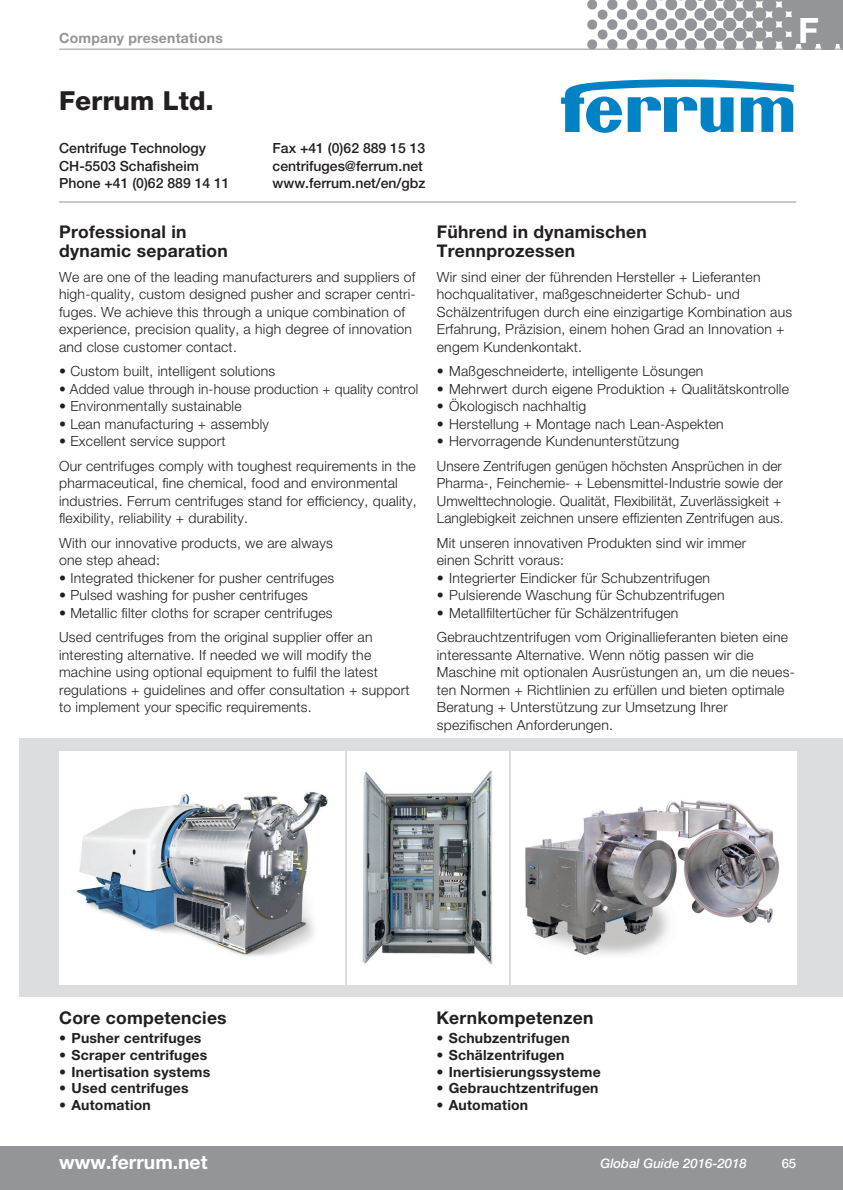
<style>
.page{position:relative;width:843px;height:1190px;background:#fff}
.page>*{position:absolute;margin:0;border:0;box-sizing:border-box;transform-origin:0 0}
.t1{font:700 35px "Helvetica Neue LT Std";color:#fff}
.t2{font:800 26.25px "Helvetica Neue LT Std";color:#231f20}
.t3{font:700 19.25px "Helvetica Neue LT Std";color:#fff}
.t4{font:700 17.5px/19.2px "Helvetica Neue LT Std";letter-spacing:.015em;color:#231f20}
.t5{font:300 14px/17.5px "Helvetica Neue LT Std";letter-spacing:.015em;color:#231f20}
.t6{font:700 14px "Helvetica Neue LT Std";letter-spacing:.015em;color:#231f20}
.t7{font:500 14px/17.5px "Helvetica Neue LT Std";color:#231f20}
.t8{font:700 14px "Helvetica Neue LT Std";letter-spacing:.015em;color:#939598}
.t9{font:italic 500 13.12px "Helvetica Neue LT Std";color:#fff}
.t10{font:500 13.12px "Helvetica Neue LT Std";color:#fff}
.s1{font-weight:700}
</style>
<div class="page">
<div style="left:0;top:1145px;width:842px;height:45px;background:#939598"></div>
<img style="left:587px;top:0;width:255px;height:49px">
<hr style="left:59px;top:49px;width:783px;height:1px;background:#939598">
<div style="left:793px;top:0;width:49px;height:44px;background:#939598"></div>
<div style="left:19px;top:739px;width:823px;height:258px;background:#dcdddf"></div>
<hr style="left:59px;top:202px;width:737px;height:1px;background:#939598">
<div style="left:59px;top:751px;width:285px;height:233px;background:#fff"></div>
<img style="left:76px;top:792px;width:252px;height:164px">
<div style="left:347px;top:751px;width:161px;height:233px;background:#fff"></div>
<img style="left:362px;top:771px;width:130px;height:193px">
<div style="left:510px;top:751px;width:286px;height:233px;background:#fff"></div>
<img style="left:525px;top:800px;width:255px;height:156px">
<svg style="left:561px;top:79px;width:232px;height:54px"></svg>
<p class="t8" style="left:59px;top:33px;width:165px">Company presentations</p>
<h1 class="t1" style="left:798px;top:18px;width:22px">F</h1>
<h2 class="t2" style="left:59px;top:91px;width:156px">Ferrum Ltd.</h2>
<p class="t7" style="left:59px;top:141px;width:172px">Centrifuge Technology<br>CH-5503 Schafisheim<br>Phone +41 (0)62 889 14 11</p>
<p class="t7" style="left:272px;top:141px;width:154px">Fax +41 (0)62 889 15 13 centrifuges@ferrum.net www.ferrum.net/en/gbz</p>
<p class="t4" style="left:59px;top:224px;width:170px">Professional in dynamic separation</p>
<p class="t5" style="left:59px;top:269px;width:358px">We are one of the leading manufacturers and suppliers of high-quality, custom designed pusher and scraper centri&shy;fuges. We achieve this through a unique combination of experience, precision quality, a high degree of innovation and close customer contact.</p>
<p class="t5" style="left:59px;top:364px;width:218px"><span class="s1">•</span> Custom built, intelligent solutions</p>
<p class="t5" style="left:59px;top:381px;width:360px"><span class="s1">•</span> Added value through in-house production + quality control</p>
<p class="t5" style="left:59px;top:399px;width:184px"><span class="s1">•</span> Environmentally sustainable</p>
<p class="t5" style="left:59px;top:416px;width:211px"><span class="s1">•</span> Lean manufacturing + assembly</p>
<p class="t5" style="left:59px;top:430px;width:358px;line-height:24.5px"><span class="s1">•</span> Excellent service support<br>Our centrifuges comply with toughest requirements in the</p>
<p class="t5" style="left:59px;top:476px;width:359px">pharmaceutical, fine chemical, food and environmental industries. Ferrum centrifuges stand for efficiency, quality, flexibility, reliability + durability.</p>
<p class="t5" style="left:59px;top:535px;width:275px">With our innovative products, we are always one step ahead:</p>
<p class="t5" style="left:59px;top:570px;width:277px"><span class="s1">•</span> Integrated thickener for pusher centrifuges</p>
<p class="t5" style="left:59px;top:588px;width:250px"><span class="s1">•</span> Pulsed washing for pusher centrifuges</p>
<p class="t5" style="left:59px;top:602px;width:315px;line-height:24.5px"><span class="s1">•</span> Metallic filter cloths for scraper centrifuges<br>Used centrifuges from the original supplier offer an</p>
<p class="t5" style="left:59px;top:647px;width:352px">interesting alternative. If needed we will modify the machine using optional equipment to fulfil the latest regulations + guidelines and offer consultation + support to implement your specific requirements.</p>
<p class="t4" style="left:437px;top:224px;width:212px">Führend in dynamischen<br>Trennprozessen</p>
<p class="t5" style="left:437px;top:269px;width:357px">Wir sind einer der führenden Hersteller + Lieferanten hochqualitativer, maßgeschneiderter Schub- und Schälzentrifugen durch eine einzigartige Kombination aus Erfahrung, Präzision, einem hohen Grad an Innovation + engem Kundenkontakt.</p>
<p class="t5" style="left:437px;top:364px;width:268px"><span class="s1">•</span> Maßgeschneiderte, intelligente Lösungen</p>
<p class="t5" style="left:437px;top:381px;width:353px"><span class="s1">•</span> Mehrwert durch eigene Produktion + Qualitätskontrolle</p>
<p class="t5" style="left:437px;top:399px;width:151px"><span class="s1">•</span> Ökologisch nachhaltig</p>
<p class="t5" style="left:437px;top:416px;width:288px"><span class="s1">•</span> Herstellung + Montage nach Lean-Aspekten</p>
<p class="t5" style="left:437px;top:430px;width:346px;line-height:24.5px"><span class="s1">•</span> Hervorragende Kundenunterstützung<br>Unsere Zentrifugen genügen höchsten Ansprüchen in der</p>
<p class="t5" style="left:437px;top:476px;width:348px">Pharma-, Feinchemie- + Lebensmittel-Industrie sowie der<br>Umwelttechnologie. Qualität, Flexibilität, Zuverlässigkeit +<br>Langlebigkeit zeichnen unsere effizienten Zentrifugen aus.</p>
<p class="t5" style="left:437px;top:535px;width:311px">Mit unseren innovativen Produkten sind wir immer einen Schritt voraus:</p>
<p class="t5" style="left:437px;top:570px;width:275px"><span class="s1">•</span> Integrierter Eindicker für Schubzentrifugen</p>
<p class="t5" style="left:437px;top:588px;width:289px"><span class="s1">•</span> Pulsierende Waschung für Schubzentrifugen</p>
<p class="t5" style="left:437px;top:602px;width:353px;line-height:24.5px"><span class="s1">•</span> Metallfiltertücher für Schälzentrifugen<br>Gebrauchtzentrifugen vom Originallieferanten bieten eine</p>
<p class="t5" style="left:437px;top:647px;width:359px">interessante Alternative. Wenn nötig passen wir die Maschine mit optionalen Ausrüstungen an, um die neues&shy;ten Normen + Richtlinien zu erfüllen und bieten optimale Beratung + Unterstützung zur Umsetzung Ihrer spezifischen Anforderungen.</p>
<p class="t4" style="left:59px;top:1010px;width:169px">Core competencies</p>
<p class="t6" style="left:59px;top:1033px;width:144px">• Pusher centrifuges</p>
<p class="t6" style="left:59px;top:1050px;width:150px">• Scraper centrifuges</p>
<p class="t6" style="left:59px;top:1066px;width:153px">• Inertisation systems</p>
<p class="t6" style="left:59px;top:1083px;width:131px">• Used centrifuges</p>
<p class="t6" style="left:59px;top:1100px;width:93px">• Automation</p>
<h3 class="t3" style="left:59px;top:1155px;width:150px">www.ferrum.net</h3>
<p class="t4" style="left:436px;top:1010px;width:158px">Kernkompetenzen</p>
<p class="t6" style="left:436px;top:1033px;width:135px">• Schubzentrifugen</p>
<p class="t6" style="left:436px;top:1050px;width:130px">• Schälzentrifugen</p>
<p class="t6" style="left:436px;top:1066px;width:166px">• Inertisierungssysteme</p>
<p class="t6" style="left:436px;top:1083px;width:164px">• Gebrauchtzentrifugen</p>
<p class="t6" style="left:436px;top:1100px;width:93px">• Automation</p>
<p class="t9" style="left:600px;top:1159px;width:148px">Global Guide 2016-2018</p>
<p class="t10" style="left:781px;top:1159px;width:16px">65</p>
</div>
